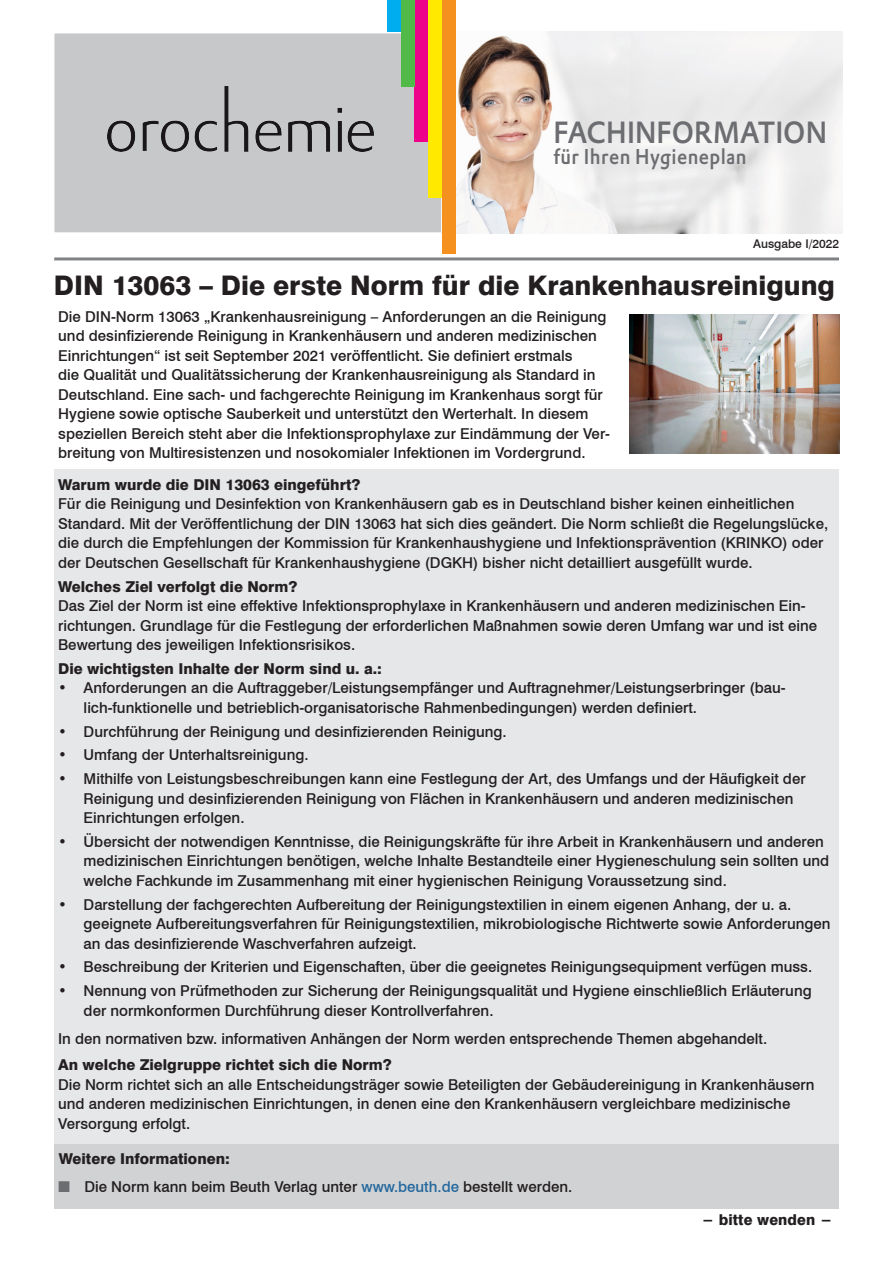
<style>
.page{position:relative;width:893px;height:1263px;background:#fff}
.page>*{position:absolute;margin:0;border:0;box-sizing:border-box;transform-origin:0 0}
.t1{font:500 30px "DTL Prokyon TPRO";color:#6c6d70;scale:.9 1}
.t2{font:800 27px "Swiss 721 BT";color:#231f20}
.t3{font:500 21px "DTL Prokyon TPRO";letter-spacing:.02em;color:#6c6d70;scale:.9 1}
.Überschrift{font:500 15px/19.5px "Swiss 721 BT";color:#231f20}
.Überschrift-2{font:800 15px "Swiss 721 BT";color:#231f20}
.Text_normal{font:500 15px "Swiss 721 BT";color:#231f20}
.Text_normal-2{font:800 15px "Swiss 721 BT";color:#231f20}
.t4{font:500 12px "Swiss 721 BT";color:#231f20}
.s1{font-family:"DTL Prokyon TPRO";font-weight:400;color:#6c6d70}
.s2{color:#24689d}
</style>
<div class="page">
<hr style="left:54px;top:257px;width:785px;height:3px;background:#808285">
<div style="left:54px;top:470px;width:785px;height:674px;background:#e6e7e9"></div>
<div style="left:51px;top:30px;width:793px;height:206px;background:#c7c8ca;border:3px solid #fff"></div>
<img style="left:455px;top:32px;width:387px;height:202px">
<div style="left:428px;top:0;width:14px;height:198px;background:#ffe901"></div>
<div style="left:415px;top:0;width:13px;height:142px;background:#ed028c"></div>
<div style="left:401px;top:0;width:14px;height:87px;background:#51b948"></div>
<div style="left:387px;top:0;width:14px;height:31px;background:#00aeef"></div>
<div style="left:442px;top:0;width:13px;height:253px;background:#f5911e"></div>
<div style="left:55px;top:1144px;width:784px;height:65px;background:#d1d2d4"></div>
<img style="left:630px;top:314px;width:209px;height:140px">
<img style="left:108px;top:86px;width:265px;height:65px">
<p class="t1" style="left:553px;top:112px;width:306px">FACHINFORMATION</p>
<p class="t3" style="left:553px;top:143px;width:216px">für Ihren Hygieneplan</p>
<p class="t4" style="left:753px;top:236px;width:87px">Ausgabe I/2022</p>
<p class="t2" style="left:54px;top:269px;width:783px">DIN 13063 – Die erste Norm für die Krankenhausreinigung</p>
<p class="Überschrift" style="left:58px;top:307px;width:553px">Die DIN-Norm 13063 „Krankenhausreinigung – Anforderungen an die Reinigung und desinfizierende Reinigung in Krankenhäusern und anderen medizinischen Einrichtungen“ ist seit September 2021 veröffentlicht. Sie definiert erstmals<br>die Qualität und Qualitätssicherung der Krankenhausreinigung als Standard in Deutschland. Eine sach- und fachgerechte Reinigung im Krankenhaus sorgt für Hygiene sowie optische Sauberkeit und unterstützt den Werterhalt. In diesem speziellen Bereich steht aber die Infektionsprophylaxe zur Eindämmung der Ver&shy;breitung von Multiresistenzen und nosokomialer Infektionen im Vordergrund.</p>
<p class="Überschrift-2" style="left:58px;top:475px;width:304px">Warum wurde die DIN 13063 eingeführt?</p>
<p class="Überschrift" style="left:58px;top:494px;width:772px">Für die Reinigung und Desinfektion von Krankenhäusern gab es in Deutschland bisher keinen einheitlichen Standard. Mit der Veröffentlichung der DIN 13063 hat sich dies geändert. Die Norm schließt die Regelungslücke, die durch die Empfehlungen der Kommission für Krankenhaushygiene und Infektionsprävention (KRINKO) oder der Deutschen Gesellschaft für Krankenhaushygiene (DGKH) bisher nicht detailliert ausgefüllt wurde.</p>
<p class="Überschrift-2" style="left:58px;top:577px;width:241px">Welches Ziel verfolgt die Norm?</p>
<p class="Überschrift" style="left:58px;top:596px;width:761px">Das Ziel der Norm ist eine effektive Infektionsprophylaxe in Krankenhäusern und anderen medizinischen Ein&shy;richtungen. Grundlage für die Festlegung der erforderlichen Maßnahmen sowie deren Umfang war und ist eine<br>Bewertung des jeweiligen Infektionsrisikos.</p>
<p class="Überschrift-2" style="left:58px;top:659px;width:325px">Die wichtigsten Inhalte der Norm sind u. a.:</p>
<p class="Überschrift" style="left:84px;top:678px;width:703px;text-indent:-26px">• Anforderungen an die Auftraggeber/Leistungsempfänger und Auftragnehmer/Leistungserbringer (bau&shy;lich-funktionelle und betrieblich-organisatorische Rahmenbedingungen) werden definiert.</p>
<p class="Überschrift" style="left:58px;top:721px;width:450px">• Durchführung der Reinigung und desinfizierenden Reinigung.</p>
<p class="Überschrift" style="left:58px;top:745px;width:252px">• Umfang der Unterhaltsreinigung.</p>
<p class="Überschrift" style="left:84px;top:769px;width:723px;text-indent:-26px">• Mithilfe von Leistungsbeschreibungen kann eine Festlegung der Art, des Umfangs und der Häufigkeit der<br>Reinigung und desinfizierenden Reinigung von Flächen in Krankenhäusern und anderen medizinischen<br>Einrichtungen erfolgen.</p>
<p class="Überschrift" style="left:84px;top:832px;width:747px;text-indent:-26px">• Übersicht der notwendigen Kenntnisse, die Reinigungskräfte für ihre Arbeit in Krankenhäusern und anderen medizinischen Einrichtungen benötigen, welche Inhalte Bestandteile einer Hygieneschulung sein sollten und welche Fachkunde im Zusammenhang mit einer hygienischen Reinigung Voraussetzung sind.</p>
<p class="Überschrift" style="left:84px;top:894px;width:748px;text-indent:-26px">• Darstellung der fachgerechten Aufbereitung der Reinigungstextilien in einem eigenen Anhang, der u. a. geeignete Aufbereitungsverfahren für Reinigungstextilien, mikrobiologische Richtwerte sowie Anforderungen an das desinfizierende Waschverfahren aufzeigt.</p>
<p class="Überschrift" style="left:58px;top:957px;width:756px">• Beschreibung der Kriterien und Eigenschaften, über die geeignetes Reinigungsequipment verfügen muss.</p>
<p class="Überschrift" style="left:84px;top:981px;width:730px;text-indent:-26px">• Nennung von Prüfmethoden zur Sicherung der Reinigungsqualität und Hygiene einschließlich Erläuterung der normkonformen Durchführung dieser Kontrollverfahren.</p>
<p class="Überschrift" style="left:58px;top:1028px;width:711px">In den normativen bzw. informativen Anhängen der Norm werden entsprechende Themen abgehandelt.</p>
<p class="Überschrift-2" style="left:58px;top:1056px;width:335px">An welche Zielgruppe richtet sich die Norm?</p>
<p class="Überschrift" style="left:58px;top:1074px;width:758px">Die Norm richtet sich an alle Entscheidungsträger sowie Beteiligten der Gebäudereinigung in Krankenhäusern und anderen medizinischen Einrichtungen, in denen eine den Krankenhäusern vergleichbare medizinische<br>Versorgung erfolgt.</p>
<p class="Text_normal-2" style="left:59px;top:1149px;width:172px">Weitere Informationen:</p>
<p class="Text_normal" style="left:59px;top:1177px;width:515px"><span class="s1">■</span> Die Norm kann beim Beuth Verlag unter <span class="s2">www.beuth.de</span> bestellt werden.</p>
<p class="Überschrift-2" style="left:702px;top:1210px;width:132px">− bitte wenden −</p>
</div>
